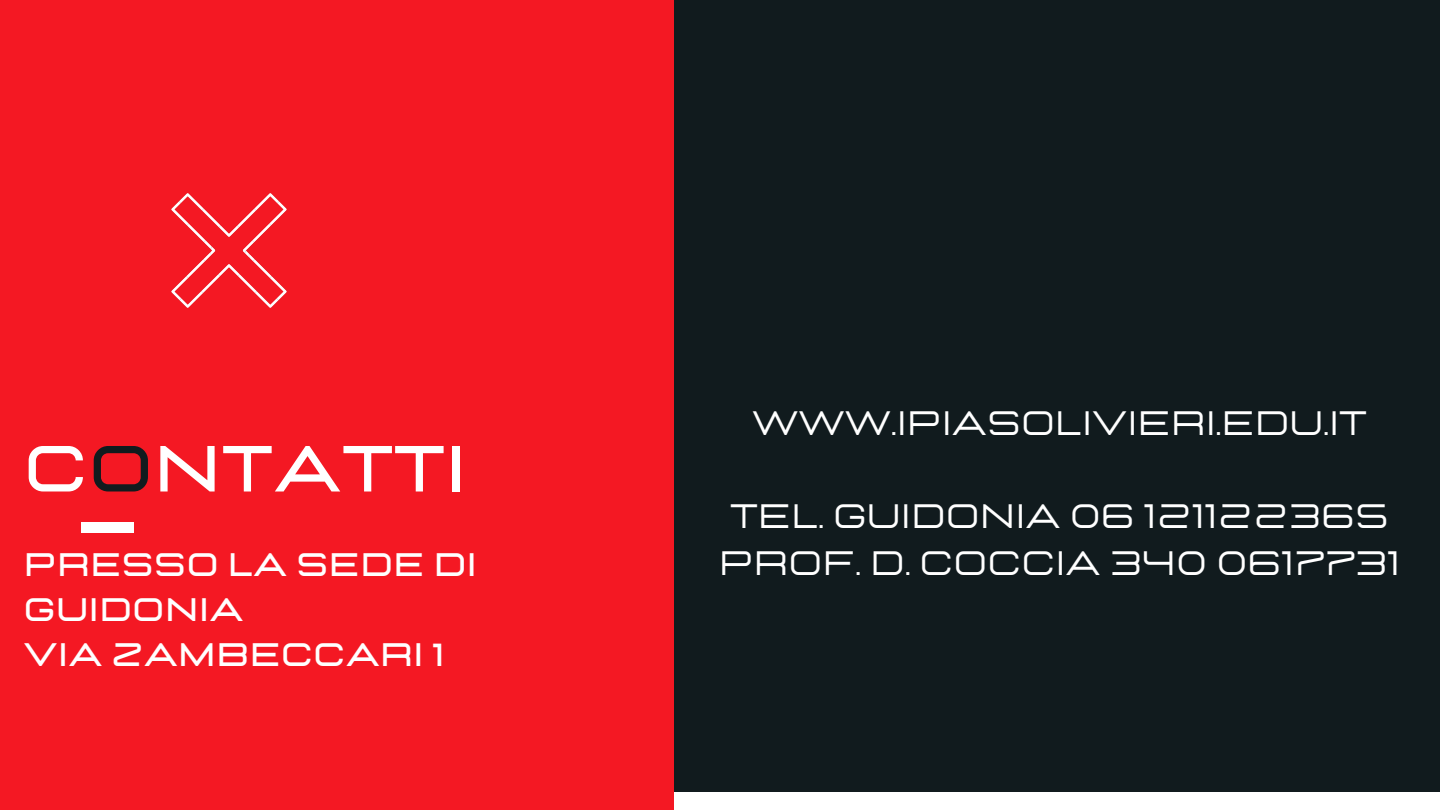
<style>
.page{position:relative;width:1440px;height:810px;background:#111b1e}
.page>*{position:absolute;margin:0;border:0;box-sizing:border-box;transform-origin:0 0}
.t1{font:700 65px "Lastica";letter-spacing:.02em;color:#fff}
.t2{font:33.7px "Lastica";letter-spacing:.02em;color:#fff}
.t3{font:700 32.4px/45px "Lastica";letter-spacing:.02em;color:#fff}
.s1{color:#111b1e}
</style>
<div class="page">
<div style="left:0;top:0;width:674px;height:810px;background:#f41823"></div>
<div style="left:81px;top:522px;width:52px;height:11px;background:#fff"></div>
<div style="left:674px;top:792px;width:766px;height:18px;background:#fff"></div>
<img style="left:171px;top:193px;width:116px;height:115px">
<p class="t1" style="left:24px;top:437px;width:443px">C<span class="s1">O</span>NTATTI</p>
<p class="t3" style="left:24px;top:543px;width:454px">PRESSO LA SEDE DI<br>GUIDONIA</p>
<p class="t3" style="left:24px;top:633px;width:422px">VIA ZAMBECCARI 1</p>
<p class="t2" style="left:752px;top:407px;width:616px">WWW.IPIASOLIVIERI.EDU.IT</p>
<p class="t2" style="left:730px;top:500px;width:660px">TEL. GUIDONIA 06 121122365</p>
<p class="t2" style="left:719px;top:547px;width:682px">PROF. D. COCCIA 340 0617731</p>
</div>
